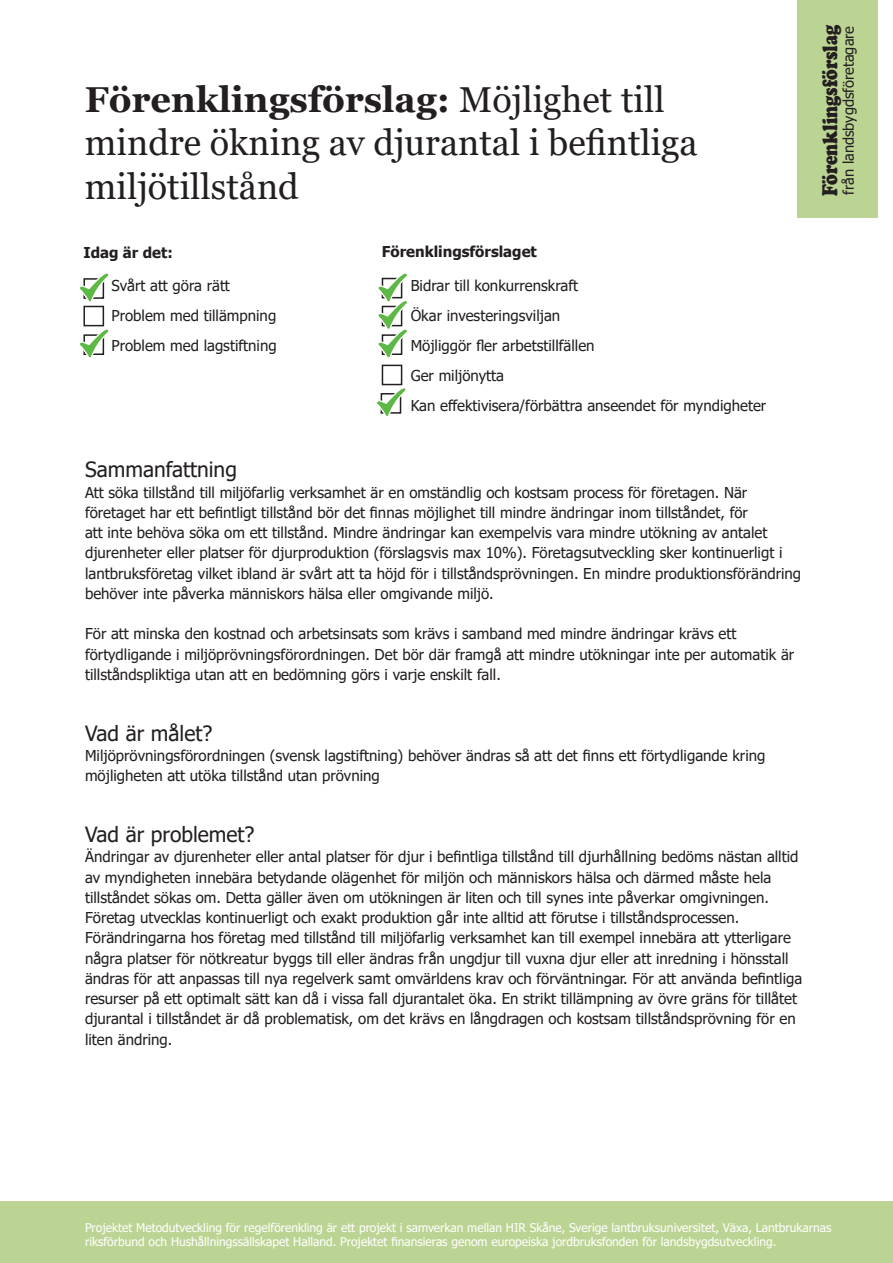
<style>
.page{position:relative;width:893px;height:1263px;background:#fff}
.page>*{position:absolute;margin:0;border:0;box-sizing:border-box;transform-origin:0 0}
.t1{font:36px/43.2px "Georgia";color:#231f20}
.t2{font:900 21.75px "Cooper";color:#231f20;scale:.81 1}
.t3{font:21px "Tahoma";color:#231f20}
.t4{font:15px/20.2px "Tahoma";color:#231f20}
.t5{font:700 15px "Tahoma";color:#231f20}
.t6{font:14.7px "Tahoma";color:#231f20}
.t7{font:12px/14.4px "Tahoma";color:#fff}
.s1{font-weight:700}
</style>
<div class="page">
<div style="left:0;top:1201px;width:893px;height:62px;background:#bcd493"></div>
<div style="left:797px;top:0;width:81px;height:218px;background:#bcd493"></div>
<div style="left:83px;top:306px;width:21px;height:20px;border:2px solid #231f20"></div>
<svg style="left:377px;top:388px;width:29px;height:28px"></svg>
<div style="left:382px;top:365px;width:20px;height:20px;border:2px solid #231f20"></div>
<svg style="left:80px;top:273px;width:29px;height:29px"></svg>
<svg style="left:80px;top:329px;width:29px;height:29px"></svg>
<svg style="left:378px;top:273px;width:29px;height:85px"></svg>
<h1 class="t1" style="left:85px;top:79px;width:614px"><span class="s1">Förenklingsförslag:</span> Möjlighet till mindre ökning av djurantal i befintliga miljötillstånd</h1>
<p class="t5" style="left:83px;top:242px;width:91px">Idag är det:</p>
<p class="t5" style="left:382px;top:241px;width:157px">Förenklingsförslaget</p>
<p class="t4" style="left:112px;top:271px;width:167px;line-height:30px">Svårt att göra rätt<br>Problem med tillämpning<br>Problem med lagstiftning</p>
<p class="t4" style="left:411px;top:271px;width:357px;line-height:30px">Bidrar till konkurrenskraft<br>Ökar investeringsviljan<br>Möjliggör fler arbetstillfällen<br>Ger miljönytta<br>Kan effektivisera/förbättra anseendet för myndigheter</p>
<h3 class="t3" style="left:85px;top:456px;width:153px">Sammanfattning</h3>
<p class="t4" style="left:85px;top:483px;width:718px">Att söka tillstånd till miljöfarlig verksamhet är en omständlig och kostsam process för företagen. När företaget har ett befintligt tillstånd bör det finnas möjlighet till mindre ändringar inom tillståndet, för<br>att inte behöva söka om ett tillstånd. Mindre ändringar kan exempelvis vara mindre utökning av antalet djurenheter eller platser för djurproduktion (förslagsvis max 10%). Företagsutveckling sker kontinuerligt i lantbruksföretag vilket ibland är svårt att ta höjd för i tillståndsprövningen. En mindre produktionsförändring behöver inte påverka människors hälsa eller omgivande miljö.</p>
<p class="t4" style="left:85px;top:625px;width:711px">För att minska den kostnad och arbetsinsats som krävs i samband med mindre ändringar krävs ett förtydligande i miljöprövningsförordningen. Det bör där framgå att mindre utökningar inte per automatik är tillståndspliktiga utan att en bedömning görs i varje enskilt fall.</p>
<h3 class="t3" style="left:85px;top:719px;width:129px">Vad är målet?</h3>
<p class="t4" style="left:85px;top:746px;width:682px">Miljöprövningsförordningen (svensk lagstiftning) behöver ändras så att det finns ett förtydligande kring möjligheten att utöka tillstånd utan prövning</p>
<h3 class="t3" style="left:85px;top:820px;width:171px">Vad är problemet?</h3>
<p class="t4" style="left:85px;top:847px;width:719px">Ändringar av djurenheter eller antal platser för djur i befintliga tillstånd till djurhållning bedöms nästan alltid av myndigheten innebära betydande olägenhet för miljön och människors hälsa och därmed måste hela tillståndet sökas om. Detta gäller även om utökningen är liten och till synes inte påverkar omgivningen.<br>Företag utvecklas kontinuerligt och exakt produktion går inte alltid att förutse i tillståndsprocessen.<br>Förändringarna hos företag med tillstånd till miljöfarlig verksamhet kan till exempel innebära att ytterligare några platser för nötkreatur byggs till eller ändras från ungdjur till vuxna djur eller att inredning i hönsstall ändras för att anpassas till nya regelverk samt omvärldens krav och förväntningar. För att använda befintliga resurser på ett optimalt sätt kan då i vissa fall djurantalet öka. En strikt tillämpning av övre gräns för tillåtet djurantal i tillståndet är då problematisk, om det krävs en långdragen och kostsam tillståndsprövning för en liten ändring.</p>
<h2 class="t2" style="left:817px;top:196px;width:213px;rotate:-90deg">Förenklingsförslag</h2>
<p class="t6" style="left:839px;top:195px;width:170px;rotate:-90deg">från landsbygdsföretagare</p>
<p class="t7" style="left:85px;top:1221px;width:748px">Projektet Metodutveckling för regelförenkling är ett projekt i samverkan mellan HIR Skåne, Sverige lantbruksuniversitet, Växa, Lantbrukarnas riksförbund och Hushållningssällskapet Halland. Projektet finansieras genom europeiska jordbruksfonden för landsbygdsutveckling.</p>
</div>
